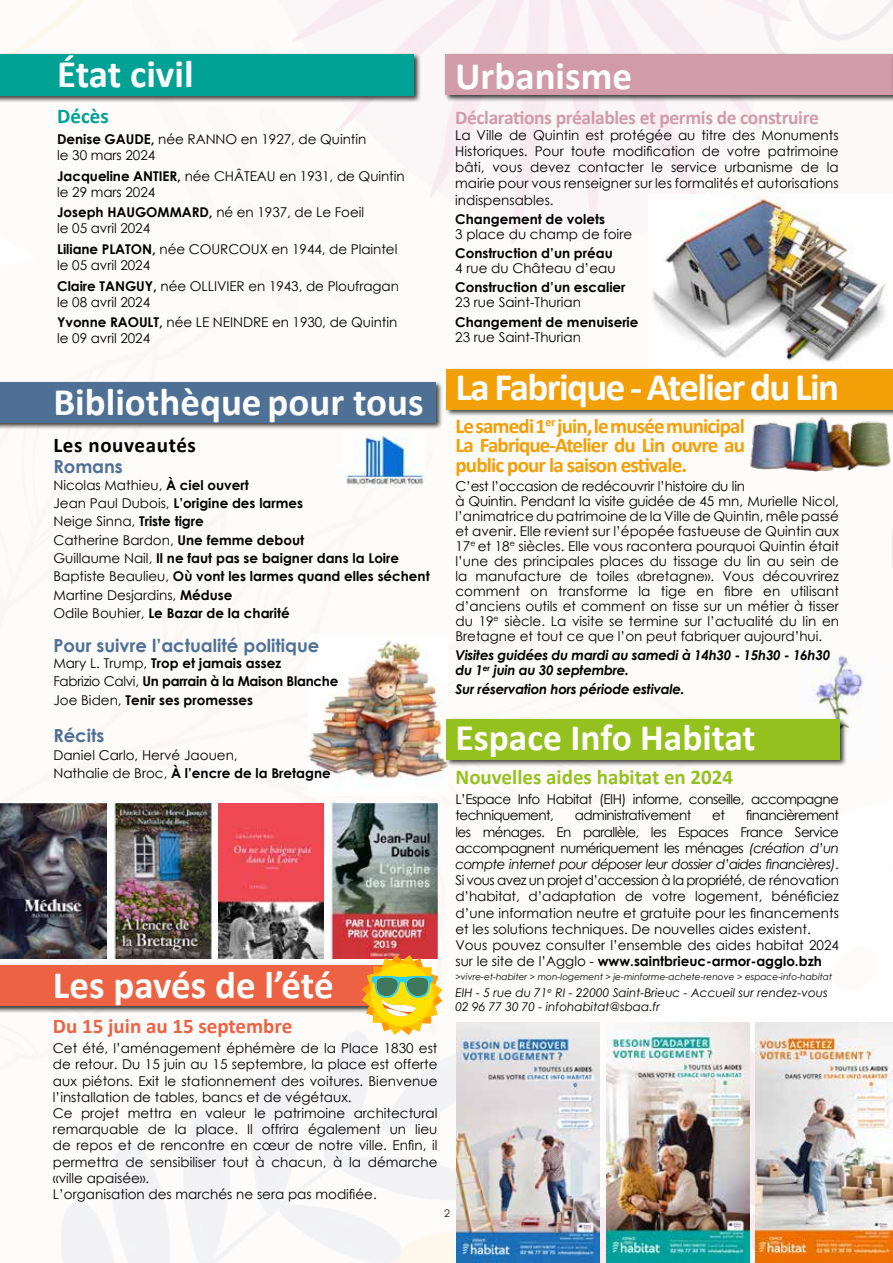
<style>
.page{position:relative;width:893px;height:1263px;background:#fff}
.page>*{position:absolute;margin:0;border:0;box-sizing:border-box;transform-origin:0 0}
.t1{font:700 39px "Calibri";color:#fff}
.t2{font:700 39px "Calibri";letter-spacing:-.04em;color:#fff}
.t3{font:700 37.5px "Calibri";color:#fff}
.t4{font:700 21px/19.5px "Calibri";letter-spacing:-.04em;color:#f39f07;text-align:justify}
.t5{font:700 21px "Calibri";color:#95c11f}
.t6{font:700 21px "Calibri";color:#ec6242}
.t7{font:700 21px "Calibri";letter-spacing:.03em;color:#000}
.t8{font:700 21px "Calibri";color:#00a295}
.t9{font:700 19.5px "Calibri";letter-spacing:-.02em;color:#d19ba9}
.t10{font:700 18px "Century Gothic";color:#4f7095}
.t11{font:13.5px/16.2px "Century Gothic";color:#000}
.t12{font:700 13.5px/18.3px "Century Gothic";color:#000}
.t13{font:italic 700 13.5px/15px "Century Gothic";letter-spacing:-.02em;color:#000}
.t14{font:13.5px/16.2px "Century Gothic";letter-spacing:-.04em;color:#000}
.t15{font:italic 12px/13.5px "Century Gothic";color:#000}
.t16{font:10.5px "Century Gothic";color:#000}
.t17{font:italic 9px "Century Gothic";color:#000}
.s1{font-weight:700}
.s2{font-weight:400}
.s3{font-style:italic}
</style>
<div class="page">
<img style="left:0;top:0;width:893px;height:1263px">
<img style="left:799px;top:650px;width:89px;height:111px">
<div style="left:444px;top:52px;width:449px;height:50px;background:#000;opacity:.75"></div>
<div style="left:446px;top:54px;width:447px;height:40px;background:#d19ba9"></div>
<div style="left:0;top:52px;width:421px;height:51px;background:#000;opacity:.75"></div>
<div style="left:0;top:54px;width:414px;height:41px;background:#00a295"></div>
<div style="left:445px;top:367px;width:448px;height:50px;background:#000;opacity:.75"></div>
<div style="left:447px;top:369px;width:446px;height:40px;background:#f39f07"></div>
<img style="left:308px;top:634px;width:139px;height:162px">
<img style="left:344px;top:431px;width:81px;height:57px">
<div style="left:0;top:380px;width:443px;height:50px;background:#000;opacity:.75"></div>
<div style="left:0;top:382px;width:435px;height:40px;background:#4f7095"></div>
<img style="left:0;top:804px;width:108px;height:155px">
<img style="left:108px;top:804px;width:110px;height:155px">
<img style="left:218px;top:804px;width:106px;height:155px">
<img style="left:326px;top:804px;width:112px;height:155px">
<div style="left:445px;top:717px;width:403px;height:50px;background:#000;opacity:.75"></div>
<div style="left:447px;top:719px;width:393px;height:40px;background:#95c11f"></div>
<img style="left:457px;top:1023px;width:143px;height:240px">
<hr style="left:891px;top:525px;width:2px;height:47px;background:#f8f7f6">
<hr style="left:892px;top:527px;width:1px;height:37px;background:#c00880">
<hr style="left:891px;top:52px;width:2px;height:50px;background:#000;opacity:.75">
<hr style="left:892px;top:54px;width:1px;height:40px;background:#673c90">
<div style="left:0;top:963px;width:420px;height:50px;background:#000;opacity:.75"></div>
<div style="left:0;top:965px;width:412px;height:41px;background:#ec6242"></div>
<img style="left:606px;top:1023px;width:143px;height:240px">
<img style="left:756px;top:1023px;width:137px;height:240px">
<img style="left:648px;top:194px;width:245px;height:174px">
<img style="left:745px;top:409px;width:148px;height:74px">
<svg style="left:362px;top:955px;width:81px;height:80px"></svg>
<h1 class="t1" style="left:57px;top:46px;width:138px">État civil</h1>
<h3 class="t8" style="left:57px;top:102px;width:53px">Décès</h3>
<p class="t11" style="left:57px;top:131px;width:311px"><span class="s1">Denise GAUDE,</span> née RANNO en 1927, de Quintin le 30 mars 2024</p>
<p class="t11" style="left:57px;top:167px;width:349px"><span class="s1">Jacqueline ANTIER,</span> née CHÂTEAU en 1931, de Quintin le 29 mars 2024</p>
<p class="t11" style="left:57px;top:204px;width:308px"><span class="s1">Joseph HAUGOMMARD,</span> né en 1937, de Le Foeil le 05 avril 2024</p>
<p class="t11" style="left:57px;top:241px;width:342px"><span class="s1">Liliane PLATON,</span> née COURCOUX en 1944, de Plaintel le 05 avril 2024</p>
<p class="t11" style="left:57px;top:277px;width:343px"><span class="s1">Claire TANGUY,</span> née OLLIVIER en 1943, de Ploufragan le 08 avril 2024</p>
<p class="t11" style="left:57px;top:314px;width:342px"><span class="s1">Yvonne RAOULT,</span> née LE NEINDRE en 1930, de Quintin le 09 avril 2024</p>
<h1 class="t1" style="left:53px;top:374px;width:372px">Bibliothèque pour tous</h1>
<h3 class="t7" style="left:53px;top:430px;width:144px">Les nouveautés</h3>
<h3 class="t10" style="left:53px;top:453px;width:71px">Romans</h3>
<p class="t12" style="left:53px;top:475px;width:378px"><span class="s2">Nicolas Mathieu,</span> À ciel ouvert<br><span class="s2">Jean Paul Dubois,</span> L’origine des larmes<br><span class="s2">Neige Sinna,</span> Triste tigre<br><span class="s2">Catherine Bardon,</span> Une femme debout<br><span class="s2">Guillaume Nail,</span> Il ne faut pas se baigner dans la Loire <span class="s2">Baptiste Beaulieu,</span> Où vont les larmes quand elles séchent <span class="s2">Martine Desjardins,</span> Méduse<br><span class="s2">Odile Bouhier,</span> Le Bazar de la charité</p>
<h3 class="t10" style="left:53px;top:632px;width:268px">Pour suivre l’actualité politique</h3>
<p class="t12" style="left:53px;top:653px;width:287px"><span class="s2">Mary L. Trump,</span> Trop et jamais assez<br><span class="s2">Fabrizio Calvi,</span> Un parrain à la Maison Blanche<br><span class="s2">Joe Biden,</span> Tenir ses promesses</p>
<h3 class="t10" style="left:53px;top:721px;width:53px">Récits</h3>
<p class="t11" style="left:53px;top:746px;width:279px;line-height:18.3px">Daniel Carlo, Hervé Jaouen,<br>Nathalie de Broc, <span class="s1">À l’encre de la Bretagne</span></p>
<h1 class="t1" style="left:53px;top:957px;width:282px">Les pavés de l’été</h1>
<h3 class="t6" style="left:53px;top:1011px;width:241px">Du 15 juin au 15 septembre</h3>
<p class="t11" style="left:53px;top:1040px;width:386px">Cet été, l’aménagement éphémère de la Place 1830 est de retour. Du 15 juin au 15 septembre, la place est offerte aux piétons. Exit le stationnement des voitures. Bienvenue l’installation de tables, bancs et de végétaux.<br>Ce projet mettra en valeur le patrimoine architectural remarquable de la place. Il offrira également un lieu de repos et de rencontre en cœur de notre ville. Enfin, il permettra de sensibiliser tout à chacun, à la démarche «ville apaisée».<br>L’organisation des marchés ne sera pas modifiée.</p>
<h1 class="t1" style="left:455px;top:48px;width:178px">Urbanisme</h1>
<h3 class="t9" style="left:455px;top:103px;width:365px">Déclarations préalables et permis de construire</h3>
<p class="t11" style="left:455px;top:127px;width:385px;text-align:justify">La Ville de Quintin est protégée au titre des Monuments Historiques. Pour toute modification de votre patrimoine bâti, vous devez contacter le service urbanisme de la mairie pour vous renseigner sur les formalités et autorisations indispensables.</p>
<p class="t12" style="left:455px;top:209px;width:151px">Changement de volets</p>
<p class="t11" style="left:455px;top:226px;width:178px">3 place du champ de foire</p>
<p class="t12" style="left:455px;top:243px;width:159px">Construction d’un préau</p>
<p class="t11" style="left:455px;top:260px;width:162px">4 rue du Château d’eau</p>
<p class="t12" style="left:455px;top:278px;width:172px">Construction d’un escalier</p>
<p class="t11" style="left:455px;top:294px;width:127px">23 rue Saint-Thurian</p>
<p class="t12" style="left:455px;top:312px;width:185px">Changement de menuiserie</p>
<p class="t11" style="left:455px;top:328px;width:127px">23 rue Saint-Thurian</p>
<h1 class="t2" style="left:455px;top:360px;width:385px">La Fabrique - Atelier du Lin</h1>
<h3 class="t4" style="left:455px;top:415px;width:291px">Le samedi 1<sup>er</sup> juin, le musée municipal La Fabrique-Atelier du Lin ouvre au public pour la saison estivale.</h3>
<p class="t11" style="left:455px;top:478px;width:385px;line-height:15px">C’est l’occasion de redécouvrir l’histoire du lin<br>à Quintin. Pendant la visite guidée de 45 mn, Murielle Nicol, l’animatrice du patrimoine de la Ville de Quintin, mêle passé et avenir. Elle revient sur l’épopée fastueuse de Quintin aux 17<sup>e</sup> et 18<sup>e</sup> siècles. Elle vous racontera pourquoi Quintin était l’une des principales places du tissage du lin au sein de la manufacture de toiles «bretagne». Vous découvrirez comment on transforme la tige en fibre en utilisant d’anciens outils et comment on tisse sur un métier à tisser du 19<sup>e</sup> siècle. La visite se termine sur l’actualité du lin en Bretagne et tout ce que l’on peut fabriquer aujourd’hui.</p>
<p class="t13" style="left:455px;top:647px;width:376px">Visites guidées du mardi au samedi à 14h30 - 15h30 - 16h30 du 1<sup>er</sup> juin au 30 septembre.</p>
<p class="t13" style="left:455px;top:681px;width:231px">Sur réservation hors période estivale.</p>
<h2 class="t3" style="left:455px;top:711px;width:302px">Espace Info Habitat</h2>
<h3 class="t5" style="left:455px;top:762px;width:279px">Nouvelles aides habitat en 2024</h3>
<p class="t14" style="left:455px;top:791px;width:385px">L’Espace Info Habitat (EIH) informe, conseille, accompagne techniquement,</p>
<p class="t11" style="left:455px;top:807px;width:385px;text-indent:290px">financièrement les ménages. En parallèle, les Espaces France Service accompagnent numériquement les ménages <span class="s3">(création d’un compte internet pour déposer leur dossier d’aides financières)</span>.<br>Si vous avez un projet d’accession à la propriété, de rénovation d’habitat, d’adaptation de votre logement, bénéficiez d’une information neutre et gratuite pour les financements et les solutions techniques. De nouvelles aides existent.<br>Vous pouvez consulter l’ensemble des aides habitat 2024 sur le site de l’Agglo - <span class="s1">www.saintbrieuc-armor-agglo.bzh</span></p>
<p class="t17" style="left:455px;top:970px;width:378px">&gt;vivre-et-habiter &gt; mon-logement &gt; je-minforme-achete-renove &gt; espace-info-habitat</p>
<p class="t15" style="left:455px;top:986px;width:374px">EIH - 5 rue du 71<sup>e</sup> RI - 22000 Saint-Brieuc - Accueil sur rendez-vous<br>02 96 77 30 70 - infohabitat@sbaa.fr</p>
<p class="t14" style="left:575px;top:807px;width:118px">administrativement</p>
<p class="t11" style="left:712px;top:807px;width:14px">et</p>
<p class="t16" style="left:444px;top:1206px;width:7px">2</p>
</div>
